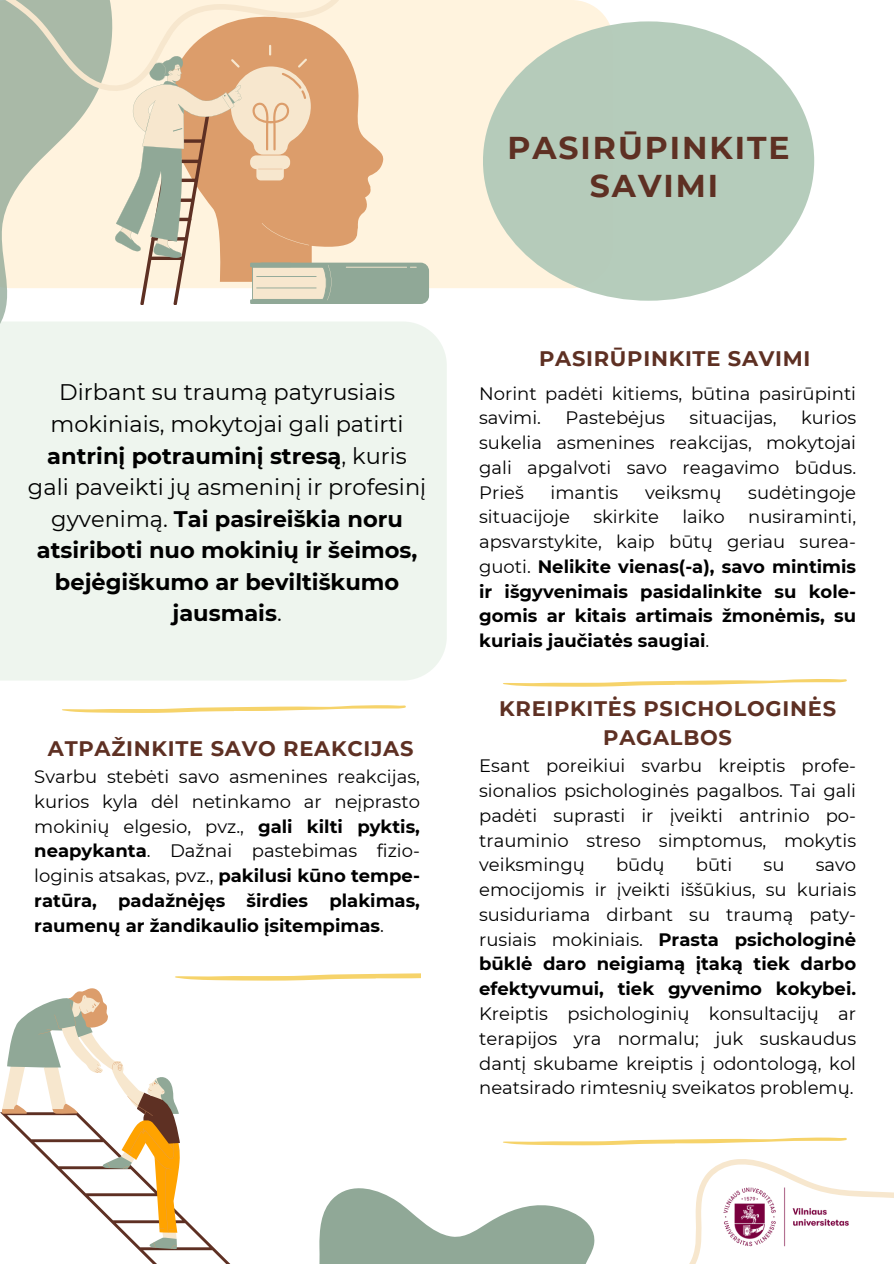
<style>
.page{position:relative;width:894px;height:1264px;background:#fff}
.page>*{position:absolute;margin:0;border:0;box-sizing:border-box;transform-origin:0 0}
.t1{font:700 31.5px/38.2px "Montserrat";letter-spacing:.06em;color:#5e3023;text-align:center}
.t2{font:22.5px/31.5px "Montserrat";color:#000;text-align:center}
.t3{font:700 21px/29.2px "Montserrat";letter-spacing:.035em;color:#5e3023;text-align:center}
.t4{font:18px/24.8px "Montserrat";color:#000;text-align:justify}
.t5{font:700 18px/24.8px "Montserrat";color:#000;text-align:justify}
.s1{font-weight:700}
.s2{font-weight:400}
</style>
<div class="page">
<div style="left:0;top:322px;width:446px;height:358px;background:#eef5ee"></div>
<div style="left:415px;top:0;width:195px;height:288px;background:#fff3de"></div>
<svg style="left:206px;top:45px;width:223px;height:259px"></svg>
<svg style="left:503px;top:679px;width:343px;height:7px"></svg>
<svg style="left:319px;top:1141px;width:219px;height:122px"></svg>
<svg style="left:0;top:177px;width:206px;height:204px"></svg>
<svg style="left:0;top:0;width:415px;height:177px"></svg>
<div style="left:483px;top:21px;width:331px;height:280px;background:#b4cbba;border-radius:50%"></div>
<svg style="left:538px;top:1137px;width:355px;height:126px"></svg>
<svg style="left:175px;top:973px;width:245px;height:7px"></svg>
<svg style="left:0;top:988px;width:230px;height:275px"></svg>
<svg style="left:62px;top:705px;width:344px;height:8px"></svg>
<p class="t1" style="left:507px;top:128px;width:283px">PASIRŪPINKITE<br>SAVIMI</p>
<p class="t2" style="left:28px;top:376px;width:400px">Dirbant su traumą patyrusiais mokiniais, mokytojai gali patirti <span class="s1">antrinį potrauminį stresą</span>, kuris gali paveikti jų asmeninį ir profesinį gyvenimą. <span class="s1">Tai pasireiškia noru atsiriboti nuo mokinių ir šeimos, bejėgiškumo ar beviltiškumo jausmais</span>.</p>
<h3 class="t3" style="left:48px;top:734px;width:367px">ATPAŽINKITE SAVO REAKCIJAS</h3>
<h1 class="t4" style="left:34px;top:764px;width:387px">Svarbu stebėti savo asmenines reakcijas, kurios kyla dėl netinkamo ar neįprasto mokinių elgesio, pvz., <span class="s1">gali kilti pyktis, neapykanta</span>. Dažnai pastebimas fizio&shy;loginis atsakas, pvz., <span class="s1">pakilusi kūno tempe&shy;ratūra, padažnėjęs širdies plakimas, raumenų ar žandikaulio įsitempimas</span>.</h1>
<p class="t3" style="left:539px;top:344px;width:273px">PASIRŪPINKITE SAVIMI</p>
<h2 class="t4" style="left:479px;top:381px;width:378px">Norint padėti kitiems, būtina pasirūpinti savimi.</h2>
<h2 class="t4" style="left:565px;top:405px;width:101px">Pastebėjus</h2>
<h2 class="t4" style="left:689px;top:405px;width:88px">situacijas,</h2>
<h2 class="t4" style="left:479px;top:405px;width:378px;text-indent:322px">kurios sukelia asmenines reakcijas, mokytojai gali apgalvoti savo reagavimo būdus.<br>Prieš</h2>
<h2 class="t4" style="left:550px;top:480px;width:69px">imantis</h2>
<h2 class="t4" style="left:645px;top:480px;width:78px">veiksmų</h2>
<h2 class="t4" style="left:748px;top:480px;width:109px">sudėtingoje</h2>
<h2 class="t4" style="left:479px;top:504px;width:92px">situacijoje</h2>
<h2 class="t4" style="left:593px;top:504px;width:67px">skirkite</h2>
<h2 class="t4" style="left:682px;top:504px;width:44px">laiko</h2>
<h2 class="t5" style="left:479px;top:504px;width:378px;text-indent:269px"><span class="s2">nusiraminti, apsvarstykite, kaip būtų geriau surea&shy;guoti.</span> Nelikite vienas(-a), savo mintimis ir išgyvenimais pasidalinkite su kole&shy;gomis ar kitais artimais žmonėmis, su kuriais jaučiatės saugiai<span class="s2">.</span></h2>
<h2 class="t3" style="left:499px;top:693px;width:338px">KREIPKITĖS PSICHOLOGINĖS<br>PAGALBOS</h2>
<p class="t4" style="left:479px;top:753px;width:378px">Esant poreikiui svarbu kreiptis profe&shy;sionalios psichologinės pagalbos. Tai gali padėti suprasti ir įveikti antrinio po&shy;trauminio streso simptomus, mokytis veiksmingų</p>
<p class="t4" style="left:616px;top:852px;width:50px">būdų</p>
<p class="t4" style="left:695px;top:852px;width:38px">būti</p>
<p class="t4" style="left:763px;top:852px;width:22px">su</p>
<p class="t4" style="left:479px;top:852px;width:378px;text-indent:336px">savo emocijomis ir įveikti iššūkius, su kuriais susiduriama dirbant su traumą paty&shy;rusiais mokiniais. <span class="s1">Prasta psichologinė būklė daro neigiamą įtaką tiek darbo efektyvumui, tiek gyvenimo kokybei.<br></span>Kreiptis psichologinių konsultacijų ar terapijos yra normalu; juk suskaudus dantį skubame kreiptis į odontologą, kol neatsirado rimtesnių sveikatos problemų.</p>
</div>
